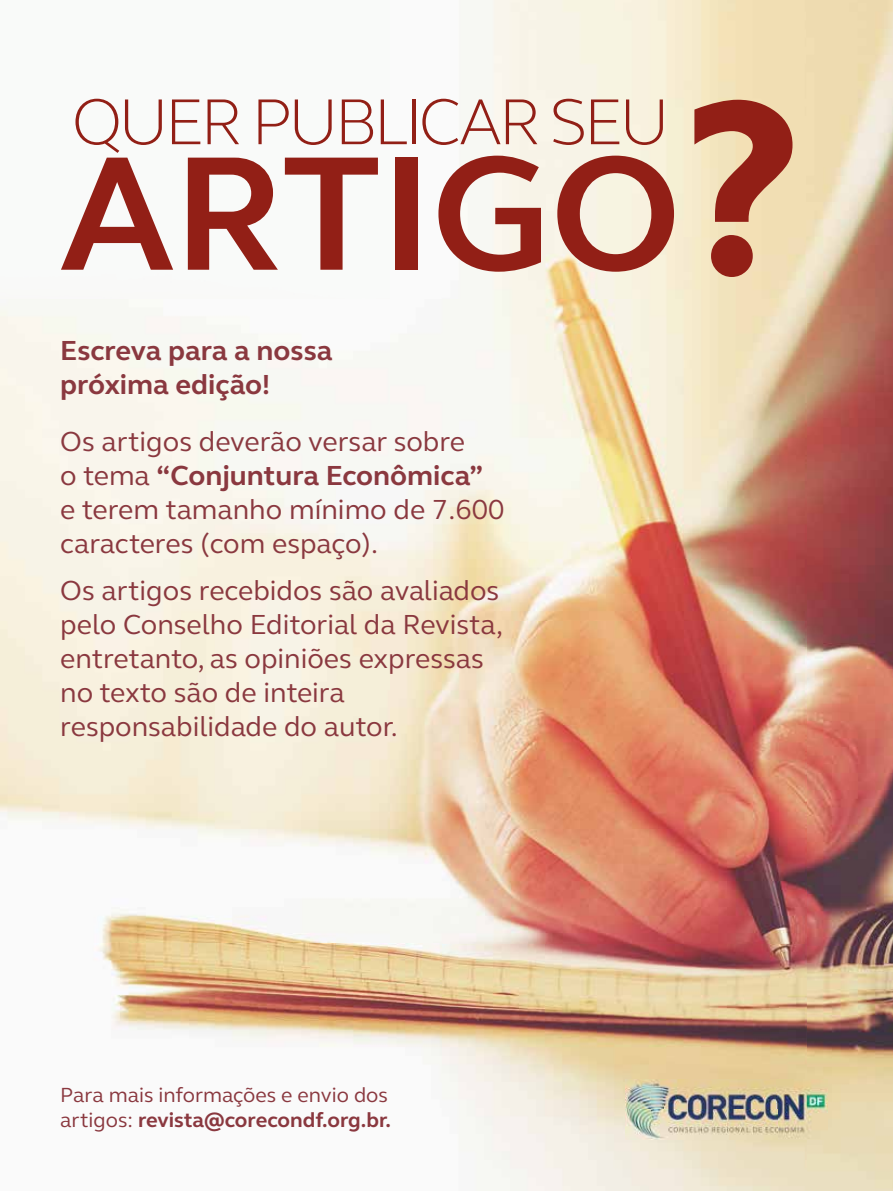
<style>
.page{position:relative;width:893px;height:1191px;background:#fff}
.page>*{position:absolute;margin:0;border:0;box-sizing:border-box;transform-origin:0 0}
.t1{font:700 166.65px "FS Elliot Pro";color:#921f16}
.t2{font:300 66.45px "FS Elliot Pro";letter-spacing:-.06em;color:#921f16}
.t3{font:28.35px/34px "FS Elliot Pro";color:#8a383f}
.t4{font:700 28.35px/34px "FS Elliot Pro";color:#8a383f}
.t5{font:21px/25.2px "FS Elliot Pro";color:#8a383f}
.s1{font-family:"Abadi";font-weight:800;font-stretch:condensed;font-size:252px}
.s2{font-weight:700}
</style>
<div class="page">
<img style="left:0;top:0;width:893px;height:1191px">
<img style="left:625px;top:1079px;width:202px;height:60px">
<h2 class="t2" style="left:72px;top:77px;width:599px">QUER PUBLICAR SEU</h2>
<h1 class="t1" style="left:60px;top:102px;width:741px">ARTIGO<span class="s1">?</span></h1>
<p class="t4" style="left:60px;top:332px;width:274px">Escreva para a nossa próxima edição!</p>
<p class="t3" style="left:60px;top:424px;width:446px">Os artigos deverão versar sobre<br>o tema <span class="s2">“Conjuntura Econômica” </span>e terem tamanho mínimo de 7.600 caracteres (com espaço).</p>
<p class="t3" style="left:60px;top:572px;width:444px">Os artigos recebidos são avaliados pelo Conselho Editorial da Revista, entretanto, as opiniões expressas no texto são de inteira responsabilidade do autor.</p>
<p class="t5" style="left:60px;top:1082px;width:332px">Para mais informações e envio dos artigos: <span class="s2">revista@corecondf.org.br.</span></p>
</div>
